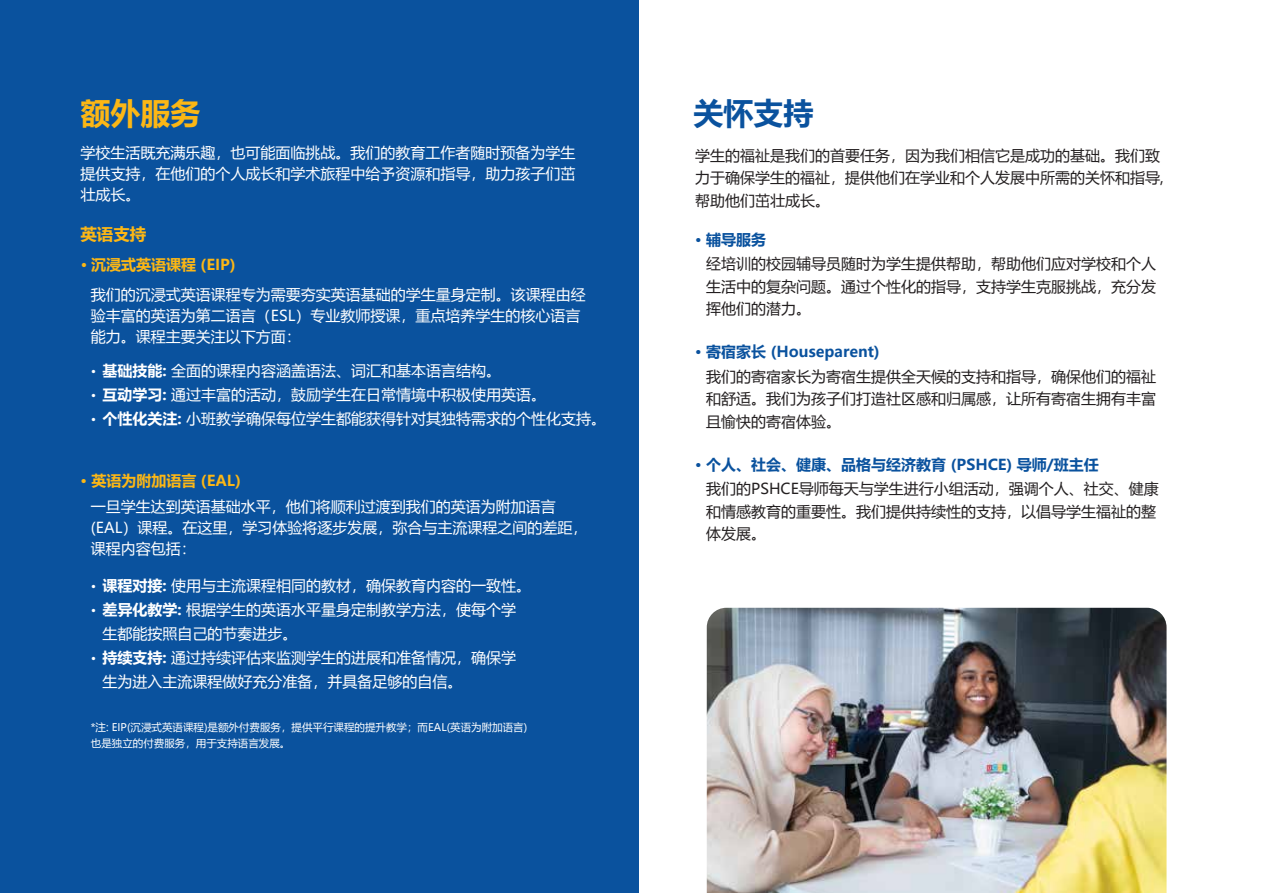
<style>
.page{position:relative;width:1263px;height:893px;background:#fff}
.page>*{position:absolute;margin:0;border:0;box-sizing:border-box;transform-origin:0 0}
.t1{font:700 30px "Microsoft Ya Hei";color:#0a529e}
.t2{font:700 30px "Microsoft Ya Hei";color:#fcb715}
.t3{font:700 16.5px "Microsoft Ya Hei";color:#fcb715}
.t4{font:15px/21px "Microsoft Ya Hei";color:#fff}
.t5{font:15px/22.5px "Microsoft Ya Hei";color:#231f20}
.t6{font:700 15px "Microsoft Ya Hei";color:#0a529e}
.t7{font:700 15px "Microsoft Ya Hei";color:#fcb715}
.t8{font:13.5px/24px "Poppins";color:#fff;text-align:justify}
.t9{font:10.5px/16.5px "Microsoft Ya Hei";color:#fff}
.s1{font-family:"Poppins";font-weight:600}
.s2{font-weight:700}
</style>
<div class="page">
<div style="left:0;top:0;width:638px;height:893px;background:#0a529e"></div>
<img style="left:707px;top:608px;width:459px;height:285px">
<h1 class="t2" style="left:80px;top:92px;width:122px">额外服务</h1>
<h1 class="t1" style="left:694px;top:92px;width:121px">关怀支持</h1>
<p class="t4" style="left:80px;top:141px;width:497px;text-align:justify">学校生活既充满乐趣，也可能面临挑战。我们的教育工作者随时预备为学生提供支持，在他们的个人成长和学术旅程中给予资源和指导，助力孩子们茁壮成长。</p>
<p class="t5" style="left:695px;top:144px;width:470px">学生的福祉是我们的首要任务，因为我们相信它是成功的基础。我们致力于确保学生的福祉，提供他们在学业和个人发展中所需的关怀和指导,帮助他们茁壮成长。</p>
<p class="t3" style="left:80px;top:223px;width:67px">英语支持</p>
<p class="t7" style="left:80px;top:254px;width:157px"><span class="s1">•</span> 沉浸式英语课程 (EIP)</p>
<p class="t4" style="left:91px;top:284px;width:497px">我们的沉浸式英语课程专为需要夯实英语基础的学生量身定制。该课程由经验丰富的英语为第二语言（ESL）专业教师授课，重点培养学生的核心语言能力。课程主要关注以下方面：</p>
<p class="t8" style="left:91px;top:359px;width:7px">• • •</p>
<p class="t4" style="left:102px;top:358px;width:505px;line-height:24px"><span class="s2">基础技能:</span> 全面的课程内容涵盖语法、词汇和基本语言结构。<br><span class="s2">互动学习:</span> 通过丰富的活动，鼓励学生在日常情境中积极使用英语。<br><span class="s2">个性化关注:</span> 小班教学确保每位学生都能获得针对其独特需求的个性化支持。</p>
<p class="t7" style="left:80px;top:470px;width:162px">· 英语为附加语言 (EAL)</p>
<p class="t4" style="left:91px;top:495px;width:498px">一旦学生达到英语基础水平，他们将顺利过渡到我们的英语为附加语言(EAL）课程。在这里，学习体验将逐步发展，弥合与主流课程之间的差距，课程内容包括：</p>
<p class="t4" style="left:102px;top:573px;width:430px;line-height:24px"><span class="s2">课程对接:</span> 使用与主流课程相同的教材，确保教育内容的一致性。<span class="s2">差异化教学:</span> 根据学生的英语水平量身定制教学方法，使每个学生都能按照自己的节奏进步。<br><span class="s2">持续支持:</span> 通过持续评估来监测学生的进展和准备情况，确保学生为进入主流课程做好充分准备，并具备足够的自信。</p>
<p class="t8" style="left:91px;top:574px;width:7px">• •</p>
<p class="t8" style="left:91px;top:646px;width:7px">•</p>
<p class="t9" style="left:91px;top:718px;width:438px">*注: EIP(沉浸式英语课程)是额外付费服务，提供平行课程的提升教学；而EAL(英语为附加语言)也是独立的付费服务，用于支持语言发展。</p>
<p class="t6" style="left:695px;top:229px;width:73px">· 辅导服务</p>
<p class="t5" style="left:706px;top:252px;width:451px;text-align:justify">经培训的校园辅导员随时为学生提供帮助，帮助他们应对学校和个人生活中的复杂问题。通过个性化的指导，支持学生克服挑战，充分发挥他们的潜力。</p>
<p class="t6" style="left:695px;top:341px;width:186px">· 寄宿家长 (Houseparent)</p>
<p class="t5" style="left:706px;top:365px;width:451px;text-align:justify">我们的寄宿家长为寄宿生提供全天候的支持和指导，确保他们的福祉和舒适。我们为孩子们打造社区感和归属感，让所有寄宿生拥有丰富且愉快的寄宿体验。</p>
<p class="t6" style="left:695px;top:454px;width:405px">· 个人、社会、健康、品格与经济教育 (PSHCE) 导师/班主任</p>
<p class="t5" style="left:706px;top:477px;width:454px">我们的PSHCE导师每天与学生进行小组活动，强调个人、社交、健康和情感教育的重要性。我们提供持续性的支持，以倡导学生福祉的整体发展。</p>
</div>
